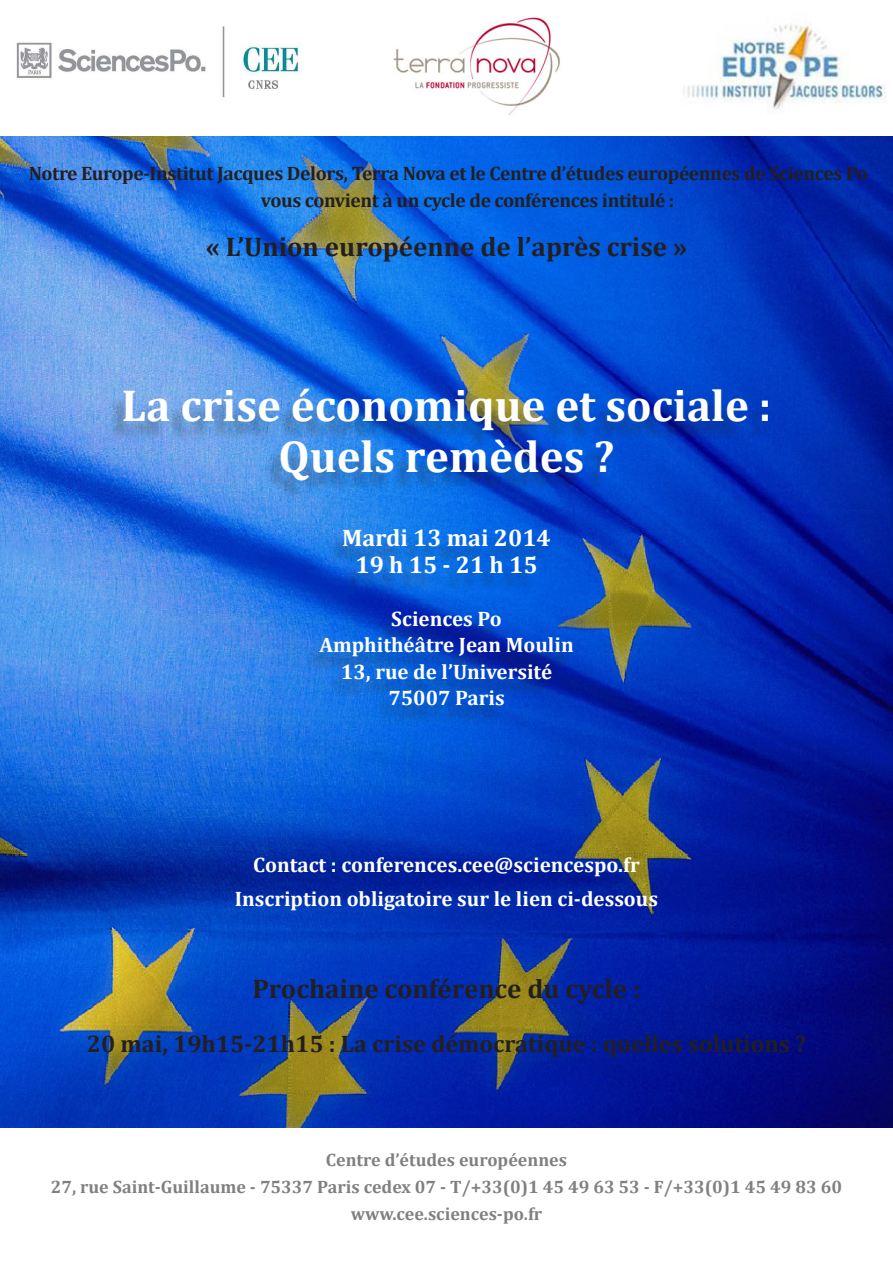
<style>
.page{position:relative;width:893px;height:1263px;background:#fff}
.page>*{position:absolute;margin:0;border:0;box-sizing:border-box;transform-origin:0 0}
.t1{font:700 45px "Cambria";color:#fff}
.t2{font:700 27px "Cambria";color:#231f20}
.t3{font:700 24px "Cambria";color:#231f20}
.t4{font:700 24px "Cambria";color:#fff}
.t5{font:700 21px "Cambria";color:#fff}
.t6{font:700 19.5px "Cambria";letter-spacing:-.02em;color:#231f20}
.t7{font:700 18px "Cambria";color:#808080}
</style>
<div class="page">
<img style="left:0;top:136px;width:893px;height:992px">
<div style="left:107px;top:393px;width:660px;height:332px;background:#231f20;opacity:.31"></div>
<img style="left:393px;top:17px;width:167px;height:98px">
<img style="left:16px;top:26px;width:284px;height:72px">
<img style="left:683px;top:24px;width:204px;height:85px">
<p class="t6" style="left:29px;top:159px;width:841px">Notre Europe-Institut Jacques Delors, Terra Nova et le Centre d’études européennes de Sciences Po</p>
<p class="t6" style="left:261px;top:186px;width:415px">vous convient à un cycle de conférences intitulé :</p>
<p class="t2" style="left:206px;top:228px;width:483px">« L’Union européenne de l’après crise »</p>
<p class="t1" style="left:122px;top:374px;width:651px">La crise économique et sociale :</p>
<p class="t1" style="left:279px;top:425px;width:338px">Quels remèdes ?</p>
<p class="t4" style="left:342px;top:521px;width:210px">Mardi 13 mai 2014</p>
<p class="t4" style="left:355px;top:548px;width:184px">19 h 15 - 21 h 15</p>
<p class="t5" style="left:391px;top:604px;width:112px">Sciences Po</p>
<p class="t5" style="left:319px;top:630px;width:256px">Amphithéâtre Jean Moulin</p>
<p class="t5" style="left:341px;top:657px;width:213px">13, rue de l’Université</p>
<p class="t5" style="left:388px;top:683px;width:118px">75007 Paris</p>
<p class="t5" style="left:253px;top:850px;width:388px">Contact : conferences.cee@sciencespo.fr</p>
<p class="t5" style="left:235px;top:884px;width:425px">Inscription obligatoire sur le lien ci-dessous</p>
<p class="t2" style="left:252px;top:970px;width:390px">Prochaine conférence du cycle :</p>
<p class="t3" style="left:87px;top:1027px;width:721px">20 mai, 19h15-21h15 : La crise démocratique : quelles solutions ?</p>
<p class="t7" style="left:326px;top:1147px;width:243px">Centre d’études européennes</p>
<p class="t7" style="left:51px;top:1174px;width:793px">27, rue Saint-Guillaume - 75337 Paris cedex 07 - T/+33(0)1 45 49 63 53 - F/+33(0)1 45 49 83 60</p>
<p class="t7" style="left:351px;top:1201px;width:193px">www.cee.sciences-po.fr</p>
</div>
